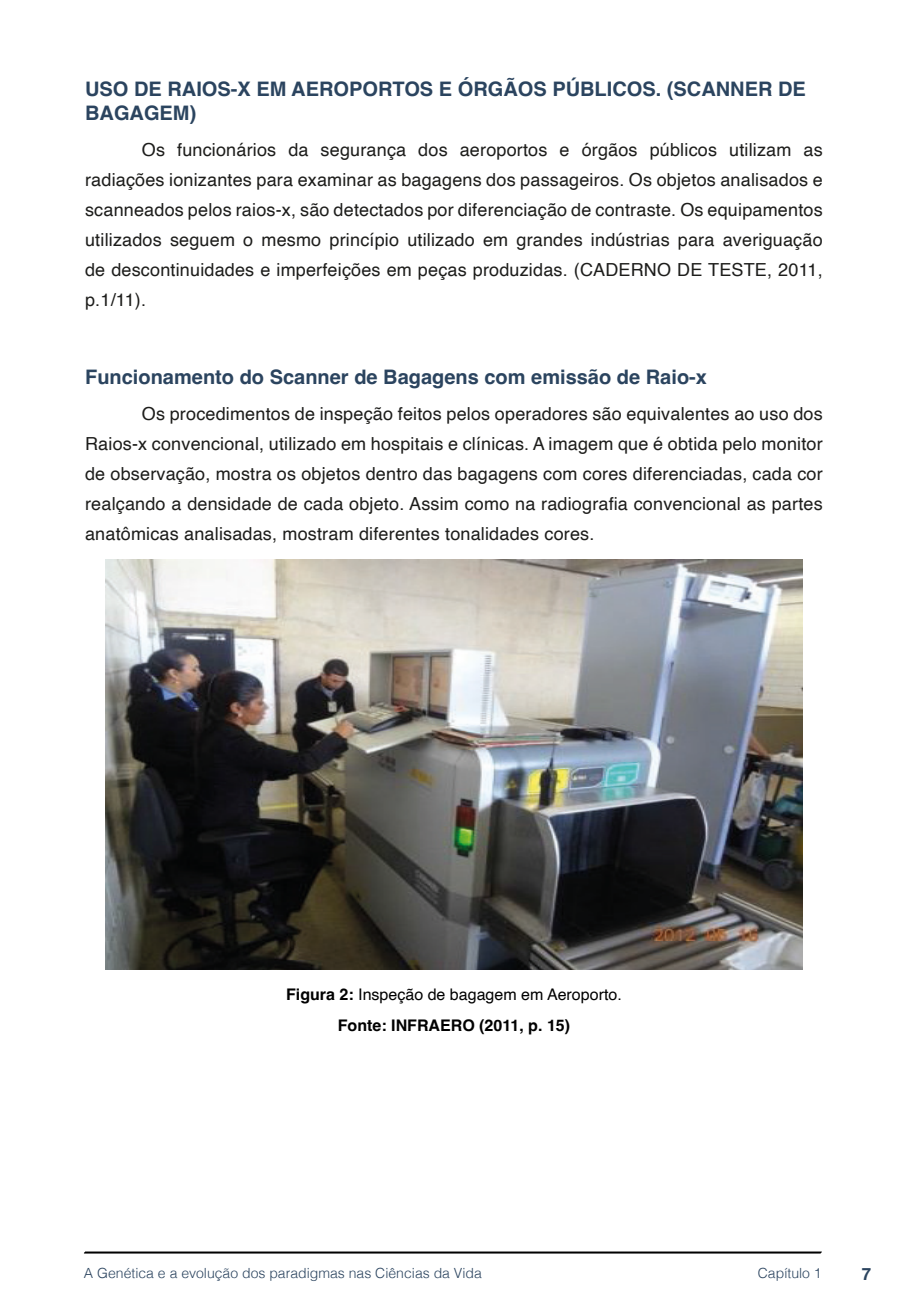
<style>
.page{position:relative;width:908px;height:1304px;background:#fff}
.page>*{position:absolute;margin:0;border:0;box-sizing:border-box;transform-origin:0 0}
.TITULOS{font:700 20px/24px "Helvetica";color:#2b445f}
.Subtitulo{font:700 20px "Helvetica";color:#2b445f}
.txt{font:18px/30px "Helvetica";letter-spacing:.01em;color:#1d1d1b;text-align:justify}
.t1{font:700 16.8px "Helvetica";color:#2b445f}
.imagens_graf_tab{font:16px "Helvetica";color:#000}
.imagens_graf_tab-2{font:700 16px "Helvetica";color:#000}
.t2{font:300 14px "Helvetica";color:#2b445f}
.s1{font-weight:700}
</style>
<div class="page">
<svg style="left:84px;top:1251px;width:737px;height:3px;background:#515151"></svg>
<img style="left:106px;top:560px;width:695px;height:410px">
<p class="TITULOS" style="left:85px;top:79px;width:722px">USO DE RAIOS-X EM AEROPORTOS E ÓRGÃOS PÚBLICOS. (SCANNER DE<br>BAGAGEM)</p>
<p class="txt" style="left:85px;top:135px;width:738px;text-indent:57px">Os funcionários da segurança dos aeroportos e órgãos públicos utilizam as radiações ionizantes para examinar as bagagens dos passageiros. Os objetos analisados e scanneados pelos raios-x, são detectados por diferenciação de contraste. Os equipamentos utilizados seguem o mesmo princípio utilizado em grandes indústrias para averiguação de descontinuidades e imperfeições em peças produzidas. (CADERNO DE TESTE, 2011, p.1/11).</p>
<p class="Subtitulo" style="left:85px;top:365px;width:623px">Funcionamento do Scanner de Bagagens com emissão de Raio-x</p>
<p class="txt" style="left:85px;top:399px;width:738px;text-indent:57px">Os procedimentos de inspeção feitos pelos operadores são equivalentes ao uso dos Raios-x convencional, utilizado em hospitais e clínicas. A imagem que é obtida pelo monitor de observação, mostra os objetos dentro das bagagens com cores diferenciadas, cada cor realçando a densidade de cada objeto. Assim como na radiografia convencional as partes anatômicas analisadas, mostram diferentes tonalidades cores.</p>
<p class="imagens_graf_tab" style="left:286px;top:982px;width:337px"><span class="s1">Figura 2:</span> Inspeção de bagagem em Aeroporto.</p>
<p class="imagens_graf_tab-2" style="left:338px;top:1016px;width:234px">Fonte: INFRAERO (2011, p. 15)</p>
<p class="t2" style="left:84px;top:1261px;width:399px">A Genética e a evolução dos paradigmas nas Ciências da Vida</p>
<p class="t2" style="left:757px;top:1261px;width:65px">Capítulo 1</p>
<p class="t1" style="left:861px;top:1264px;width:11px">7</p>
</div>
